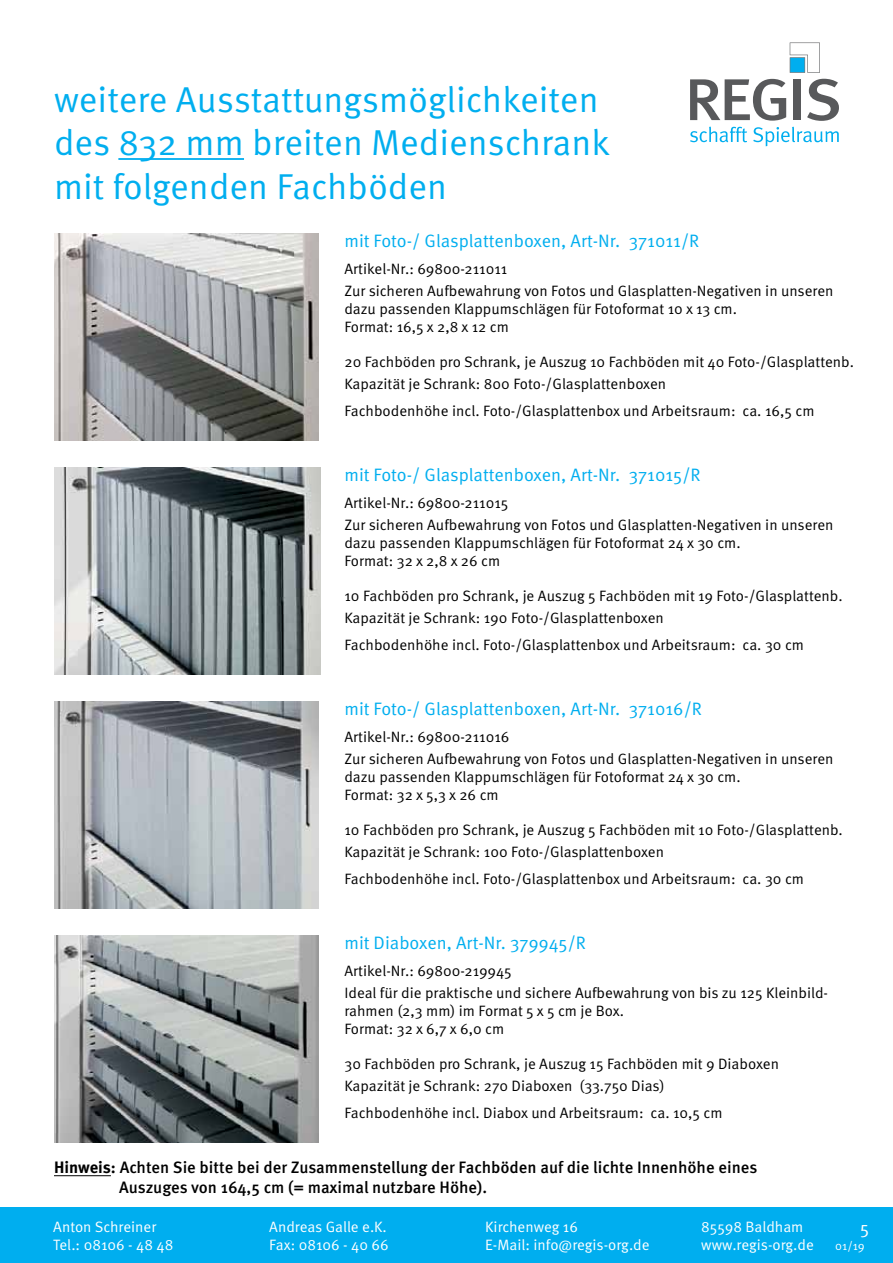
<style>
.page{position:relative;width:893px;height:1263px;background:#fff}
.page>*{position:absolute;margin:0;border:0;box-sizing:border-box;transform-origin:0 0}
.t1{font:36px/43.2px "Meta OT";color:#00aeef}
.t2{font:18px "Meta OT";color:#00aeef}
.t3{font:18px "Meta OT";color:#fff}
.t4{font:500 16.5px/19.8px "Meta OT";color:#000}
.t5{font:15px/22.2px "Meta OT";color:#000}
.t6{font:15px "Meta OT";color:#fff}
.t7{font:12px "Meta OT";color:#fff}
.s1{font-weight:700}
</style>
<div class="page">
<div style="left:0;top:1208px;width:893px;height:55px;background:#00aeef"></div>
<svg style="left:690px;top:79px;width:96px;height:42px"></svg>
<div style="left:794px;top:79px;width:7px;height:41px;background:#58595b"></div>
<svg style="left:807px;top:79px;width:32px;height:42px"></svg>
<svg style="left:690px;top:127px;width:57px;height:15px"></svg>
<svg style="left:753px;top:127px;width:86px;height:19px"></svg>
<svg style="left:790px;top:43px;width:30px;height:30px"></svg>
<hr style="left:118px;top:158px;width:126px;height:2px;background:#00aeef">
<img style="left:54px;top:468px;width:266px;height:206px">
<img style="left:54px;top:935px;width:264px;height:207px">
<img style="left:54px;top:702px;width:264px;height:206px">
<img style="left:54px;top:234px;width:264px;height:206px">
<hr style="left:54px;top:1175px;width:57px;height:1px;background:#000">
<h1 class="t1" style="left:54px;top:79px;width:557px">weitere Ausstattungsmöglichkeiten des 832 mm breiten Medienschrank mit folgenden Fachböden</h1>
<p class="t2" style="left:344px;top:230px;width:356px">mit Foto-/ Glasplattenboxen, Art-Nr. 371011/R</p>
<p class="t5" style="left:344px;top:258px;width:491px">Artikel-Nr.: 69800-211011<br>Zur sicheren Aufbewahrung von Fotos und Glasplatten-Negativen in unseren</p>
<p class="t5" style="left:344px;top:300px;width:394px;line-height:18px">dazu passenden Klappumschlägen für Fotoformat 10 x 13 cm.<br>Format: 16,5 x 2,8 x 12 cm</p>
<p class="t5" style="left:344px;top:351px;width:511px">20 Fachböden pro Schrank, je Auszug 10 Fachböden mit 40 Foto-/Glasplattenb.<br>Kapazität je Schrank: 800 Foto-/Glasplattenboxen</p>
<p class="t5" style="left:344px;top:400px;width:472px">Fachbodenhöhe incl. Foto-/Glasplattenbox und Arbeitsraum: ca. 16,5 cm</p>
<p class="t2" style="left:344px;top:464px;width:358px">mit Foto-/ Glasplattenboxen, Art-Nr. 371015/R</p>
<p class="t5" style="left:344px;top:492px;width:491px">Artikel-Nr.: 69800-211015<br>Zur sicheren Aufbewahrung von Fotos und Glasplatten-Negativen in unseren</p>
<p class="t5" style="left:344px;top:534px;width:398px;line-height:18px">dazu passenden Klappumschlägen für Fotoformat 24 x 30 cm.<br>Format: 32 x 2,8 x 26 cm</p>
<p class="t5" style="left:344px;top:585px;width:500px">10 Fachböden pro Schrank, je Auszug 5 Fachböden mit 19 Foto-/Glasplattenb.<br>Kapazität je Schrank: 190 Foto-/Glasplattenboxen</p>
<p class="t5" style="left:344px;top:634px;width:461px">Fachbodenhöhe incl. Foto-/Glasplattenbox und Arbeitsraum: ca. 30 cm</p>
<p class="t2" style="left:344px;top:698px;width:359px">mit Foto-/ Glasplattenboxen, Art-Nr. 371016/R</p>
<p class="t5" style="left:344px;top:726px;width:491px">Artikel-Nr.: 69800-211016<br>Zur sicheren Aufbewahrung von Fotos und Glasplatten-Negativen in unseren</p>
<p class="t5" style="left:344px;top:768px;width:398px;line-height:18px">dazu passenden Klappumschlägen für Fotoformat 24 x 30 cm.<br>Format: 32 x 5,3 x 26 cm</p>
<p class="t5" style="left:344px;top:819px;width:500px">10 Fachböden pro Schrank, je Auszug 5 Fachböden mit 10 Foto-/Glasplattenb.<br>Kapazität je Schrank: 100 Foto-/Glasplattenboxen</p>
<p class="t5" style="left:344px;top:868px;width:461px">Fachbodenhöhe incl. Foto-/Glasplattenbox und Arbeitsraum: ca. 30 cm</p>
<p class="t2" style="left:344px;top:931px;width:243px">mit Diaboxen, Art-Nr. 379945/R</p>
<p class="t5" style="left:344px;top:960px;width:485px">Artikel-Nr.: 69800-219945<br>Ideal für die praktische und sichere Aufbewahrung von bis zu 125 Kleinbild-</p>
<p class="t5" style="left:344px;top:1002px;width:281px;line-height:18px">rahmen (2,3 mm) im Format 5 x 5 cm je Box.<br>Format: 32 x 6,7 x 6,0 cm</p>
<p class="t5" style="left:344px;top:1053px;width:436px">30 Fachböden pro Schrank, je Auszug 15 Fachböden mit 9 Diaboxen<br>Kapazität je Schrank: 270 Diaboxen (33.750 Dias)</p>
<p class="t5" style="left:344px;top:1102px;width:380px">Fachbodenhöhe incl. Diabox und Arbeitsraum: ca. 10,5 cm</p>
<p class="t4" style="left:119px;top:1158px;width:640px;text-indent:-65px"><span class="s1">Hinweis:</span> Achten Sie bitte bei der Zusammenstellung der Fachböden auf die lichte Innenhöhe eines<br>Auszuges von 164,5 cm (= maximal nutzbare Höhe).</p>
<p class="t6" style="left:53px;top:1217px;width:105px">Anton Schreiner</p>
<p class="t6" style="left:269px;top:1217px;width:119px">Andreas Galle e.K.</p>
<p class="t6" style="left:485px;top:1217px;width:94px">Kirchenweg 16</p>
<p class="t6" style="left:701px;top:1217px;width:104px">85598 Baldham</p>
<p class="t3" style="left:860px;top:1216px;width:11px">5</p>
<p class="t6" style="left:53px;top:1235px;width:122px">Tel.: 08106 - 48 48</p>
<p class="t6" style="left:269px;top:1235px;width:121px">Fax: 08106 - 40 66</p>
<p class="t6" style="left:485px;top:1235px;width:166px">E-Mail: info@regis-org.de</p>
<p class="t6" style="left:701px;top:1235px;width:114px">www.regis-org.de</p>
<p class="t7" style="left:835px;top:1238px;width:31px">01/19</p>
</div>
